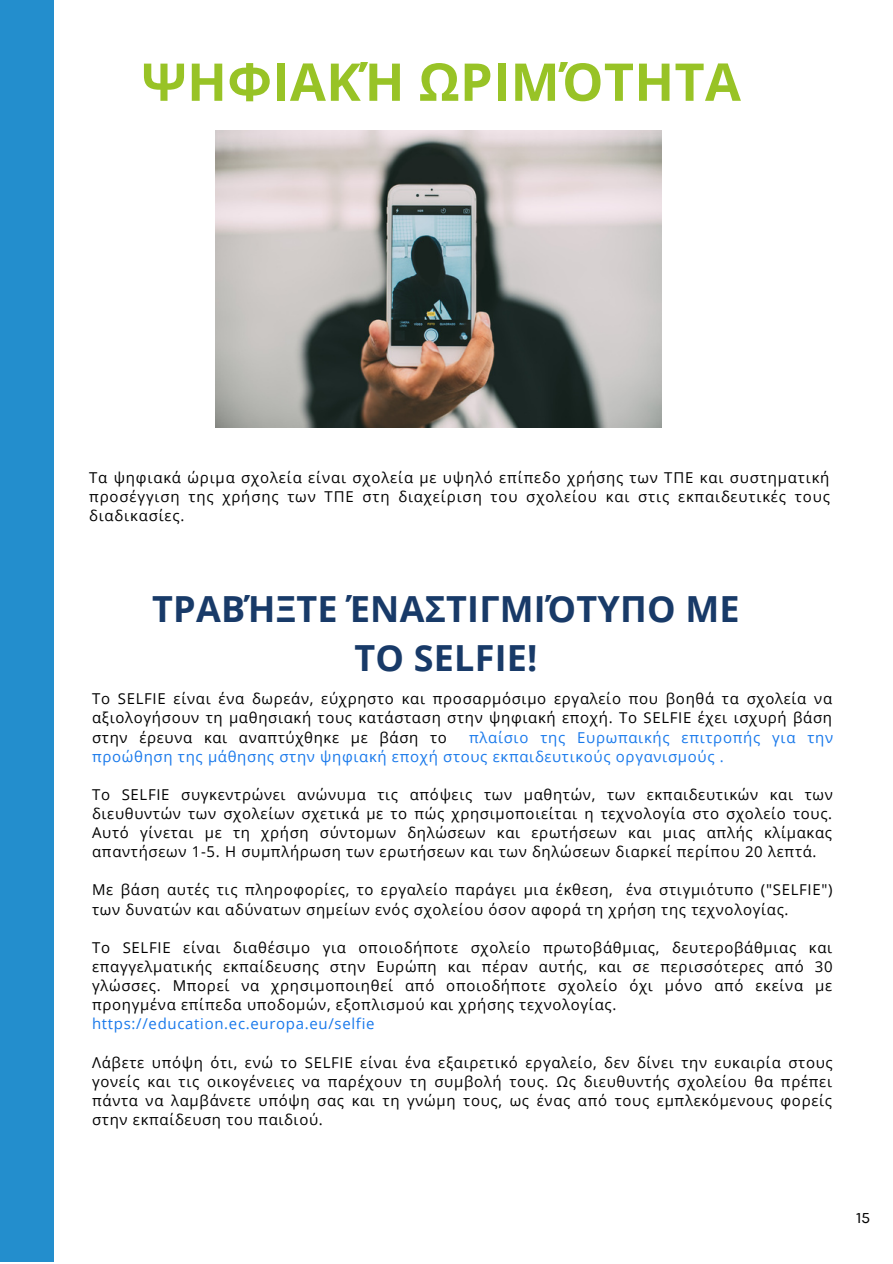
<style>
.page{position:relative;width:893px;height:1264px;background:#fff}
.page>*{position:absolute;margin:0;border:0;box-sizing:border-box;transform-origin:0 0}
.t1{font:700 52.05px "Open Sans";letter-spacing:.005em;color:#98c326}
.t2{font:700 36px/49.5px "Open Sans";letter-spacing:.005em;color:#183a68;text-align:center}
.t3{font:15px/19px "Open Sans";letter-spacing:.045em;color:#000;text-align:justify}
.t4{font:15px/19px "Open Sans";letter-spacing:.045em;color:#1979eb}
.t5{font:15px "Codec Pro";color:#000}
</style>
<div class="page">
<div style="left:0;top:0;width:53px;height:1262px;background:#238ecd"></div>
<img style="left:215px;top:131px;width:446px;height:296px">
<h1 class="t1" style="left:141px;top:45px;width:601px">ΨΗΦΙΑΚΉ ΩΡΙΜΌΤΗΤΑ</h1>
<p class="t3" style="left:89px;top:467px;width:742px">Τα ψηφιακά ώριμα σχολεία είναι σχολεία με υψηλό επίπεδο χρήσης των ΤΠΕ και συστηματική προσέγγιση της χρήσης των ΤΠΕ στη διαχείριση του σχολείου και στις εκπαιδευτικές τους διαδικασίες.</p>
<h2 class="t2" style="left:152px;top:583px;width:589px">ΤΡΑΒΉΞΤΕ ΈΝΑΣΤΙΓΜΙΌΤΥΠΟ ΜΕ<br>ΤΟ SELFIE!</h2>
<p class="t3" style="left:92px;top:689px;width:741px">Το SELFIE είναι ένα δωρεάν, εύχρηστο και προσαρμόσιμο εργαλείο που βοηθά τα σχολεία να αξιολογήσουν τη μαθησιακή τους κατάσταση στην ψηφιακή εποχή. Το SELFIE έχει ισχυρή βάση στην έρευνα και αναπτύχθηκε με βάση το</p>
<p class="t4" style="left:92px;top:727px;width:742px;text-indent:377px">πλαίσιο της Ευρωπαικής επιτροπής για την προώθηση της μάθησης στην ψηφιακή εποχή στους εκπαιδευτικούς οργανισμούς .</p>
<p class="t3" style="left:92px;top:784px;width:742px">Το SELFIE συγκεντρώνει ανώνυμα τις απόψεις των μαθητών, των εκπαιδευτικών και των διευθυντών των σχολείων σχετικά με το πώς χρησιμοποιείται η τεχνολογία στο σχολείο τους.<br>Αυτό γίνεται με τη χρήση σύντομων δηλώσεων και ερωτήσεων και μιας απλής κλίμακας απαντήσεων 1-5. Η συμπλήρωση των ερωτήσεων και των δηλώσεων διαρκεί περίπου 20 λεπτά.</p>
<p class="t3" style="left:92px;top:880px;width:741px">Με βάση αυτές τις πληροφορίες, το εργαλείο παράγει μια έκθεση, ένα στιγμιότυπο ("SELFIE") των δυνατών και αδύνατων σημείων ενός σχολείου όσον αφορά τη χρήση της τεχνολογίας.</p>
<p class="t3" style="left:92px;top:937px;width:742px">Το SELFIE είναι διαθέσιμο για οποιοδήποτε σχολείο πρωτοβάθμιας, δευτεροβάθμιας και επαγγελματικής εκπαίδευσης στην Ευρώπη και πέραν αυτής, και σε περισσότερες από 30 γλώσσες. Μπορεί να χρησιμοποιηθεί από οποιοδήποτε σχολείο όχι μόνο από εκείνα με προηγμένα επίπεδα υποδομών, εξοπλισμού και χρήσης τεχνολογίας.</p>
<p class="t4" style="left:92px;top:1013px;width:284px">https://education.ec.europa.eu/selfie</p>
<p class="t3" style="left:92px;top:1052px;width:742px">Λάβετε υπόψη ότι, ενώ το SELFIE είναι ένα εξαιρετικό εργαλείο, δεν δίνει την ευκαιρία στους γονείς και τις οικογένειες να παρέχουν τη συμβολή τους. Ως διευθυντής σχολείου θα πρέπει πάντα να λαμβάνετε υπόψη σας και τη γνώμη τους, ως ένας από τους εμπλεκόμενους φορείς στην εκπαίδευση του παιδιού.</p>
<p class="t5" style="left:856px;top:1212px;width:15px">15</p>
</div>
